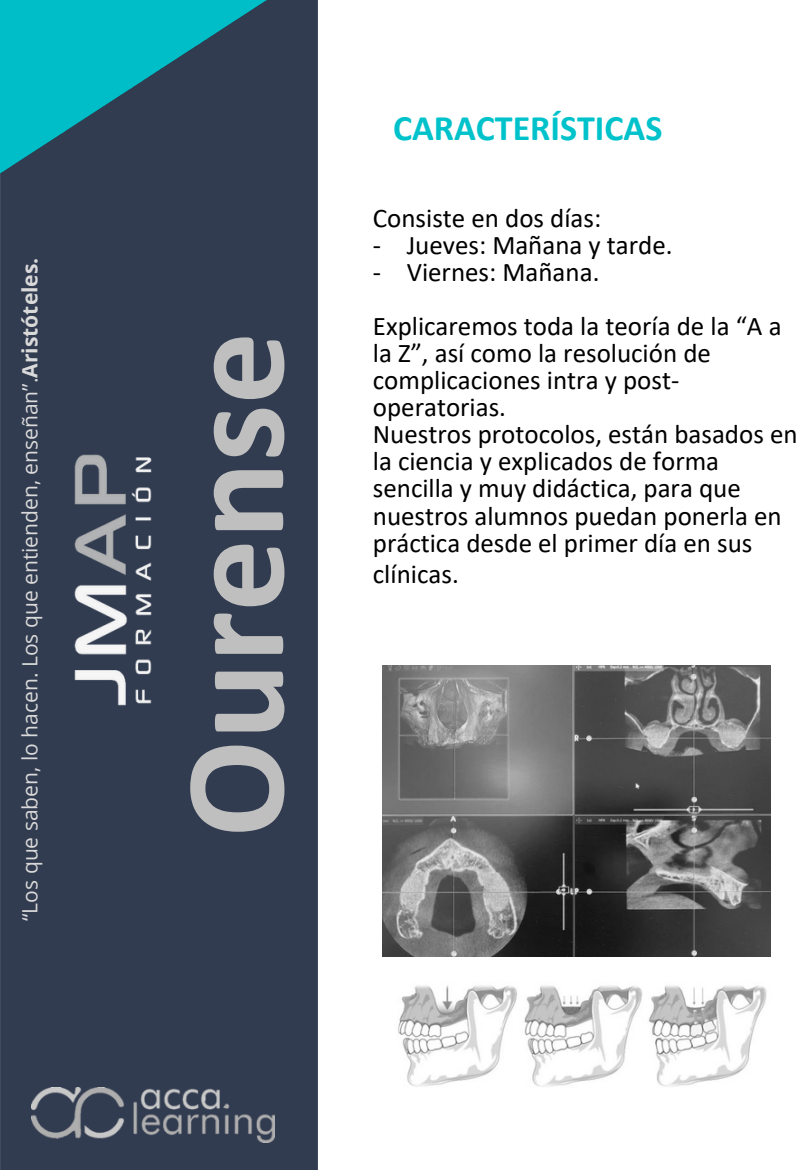
<style>
.page{position:relative;width:810px;height:1170px;background:#fff}
.page>*{position:absolute;margin:0;border:0;box-sizing:border-box;transform-origin:0 0}
.t1{font:700 144px "Calibri";color:#bfbfbf}
.t2{font:700 36px "Calibri";color:#00c2cb}
.t3{font:27px/27px "Calibri";color:#000}
.t4{font:21px "Open Sans";color:#d9d9d9}
.s1{font-weight:700}
</style>
<div class="page">
<img style="left:382px;top:665px;width:388px;height:292px">
<div style="left:0;top:0;width:317px;height:1170px;background:#323c50"></div>
<img style="left:70px;top:450px;width:87px;height:261px">
<img style="left:0;top:0;width:274px;height:176px">
<img style="left:32px;top:1088px;width:243px;height:55px">
<img style="left:398px;top:985px;width:369px;height:102px">
<p class="t4" style="left:15px;top:921px;width:665px;rotate:-90deg">“Los que saben, lo hacen. Los que entienden, enseñan”.<span class="s1">Aristóteles.</span></p>
<p class="t1" style="left:175px;top:837px;width:507px;rotate:-90deg">Ourense</p>
<h2 class="t2" style="left:393px;top:113px;width:271px">CARACTERÍSTICAS</h2>
<h3 class="t3" style="left:373px;top:206px;width:230px">Consiste en dos días:</h3>
<p class="t3" style="left:373px;top:233px;width:10px">- -</p>
<h3 class="t3" style="left:407px;top:233px;width:268px">Jueves: Mañana y tarde.<br>Viernes: Mañana.</h3>
<h3 class="t3" style="left:373px;top:314px;width:426px">Explicaremos toda la teoría de la “A a la Z”, así como la resolución de complicaciones intra y post&shy;operatorias.<br>Nuestros protocolos, están basados en la ciencia y explicados de forma sencilla y muy didáctica, para que</h3>
<h3 class="t3" style="left:373px;top:505px;width:410px">nuestros alumnos puedan ponerla en práctica desde el primer día en sus</h3>
<h3 class="t3" style="left:373px;top:562px;width:87px">clínicas.</h3>
</div>
